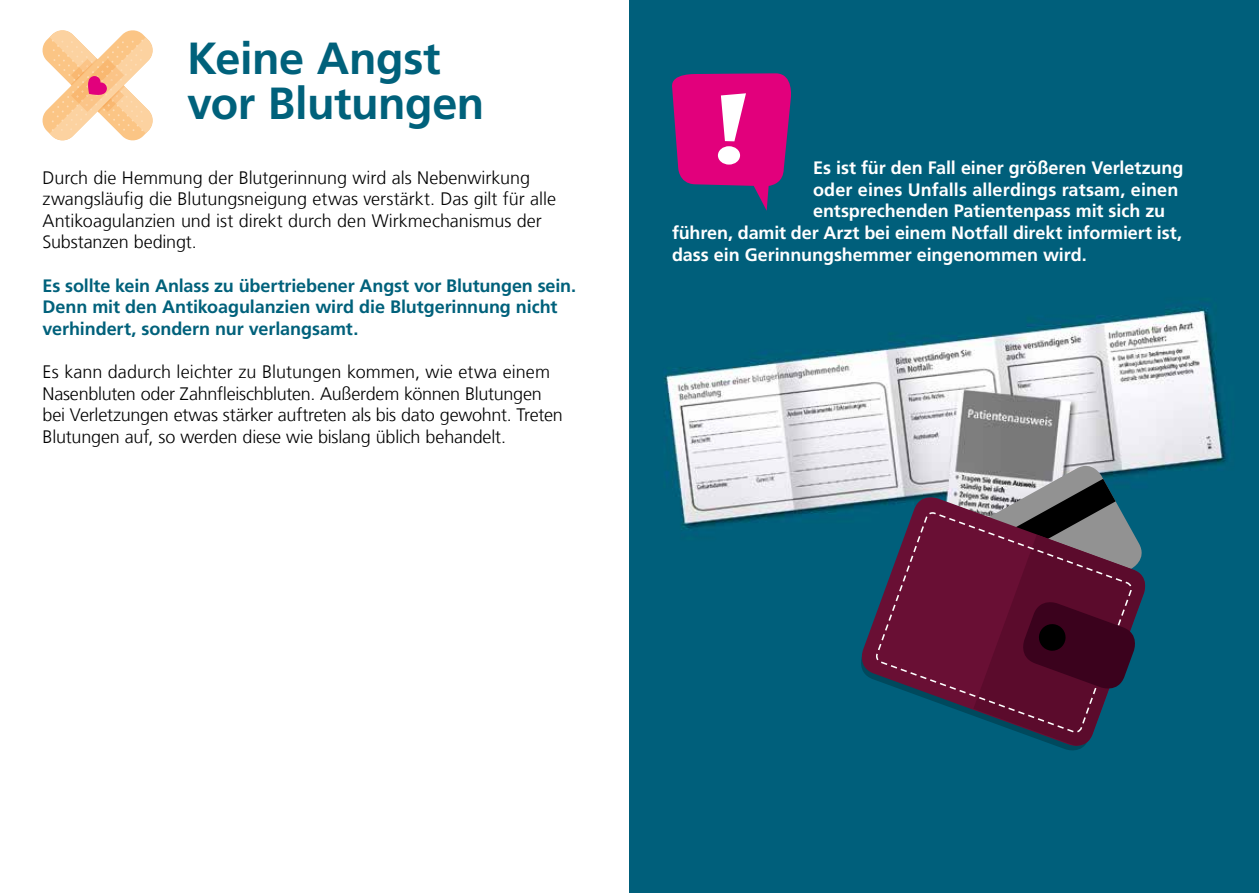
<style>
.page{position:relative;width:1259px;height:893px;background:#fff}
.page>*{position:absolute;margin:0;border:0;box-sizing:border-box;transform-origin:0 0}
.t1{font:700 45px/45px "Frutiger LT Com";letter-spacing:-.01em;color:#00617b}
.t2{font:300 18px/21.6px "Frutiger LT Com";letter-spacing:-.005em;color:#000}
.t3{font:700 18px "Frutiger LT Com";letter-spacing:-.005em;color:#fff}
.t4{font:700 18px/21.6px "Frutiger LT Com";letter-spacing:-.005em;color:#00617b}
</style>
<div class="page">
<svg style="left:43px;top:30px;width:110px;height:110px"></svg>
<img style="left:629px;top:0;width:630px;height:893px">
<svg style="left:861px;top:492px;width:284px;height:258px;background:#1a5a75"></svg>
<svg style="left:876px;top:512px;width:68px;height:220px;background:#482c4d"></svg>
<svg style="left:944px;top:466px;width:202px;height:281px;background:#54334c"></svg>
<svg style="left:670px;top:72px;width:124px;height:139px;background:#a62a84"></svg>
<h1 class="t1" style="left:187px;top:36px;width:299px">Keine Angst vor Blutungen</h1>
<p class="t2" style="left:43px;top:167px;width:515px">Durch die Hemmung der Blutgerinnung wird als Nebenwirkung zwangsläufig die Blutungsneigung etwas verstärkt. Das gilt für alle Antikoagulanzien und ist direkt durch den Wirkmechanismus der Substanzen bedingt.</p>
<p class="t4" style="left:43px;top:275px;width:535px">Es sollte kein Anlass zu übertriebener Angst vor Blutungen sein.<br>Denn mit den Antikoagulanzien wird die Blutgerinnung nicht verhindert, sondern nur verlangsamt.</p>
<p class="t2" style="left:43px;top:361px;width:522px">Es kann dadurch leichter zu Blutungen kommen, wie etwa einem Nasenbluten oder Zahnfleischbluten. Außerdem können Blutungen bei Verletzungen etwas stärker auftreten als bis dato gewohnt. Treten Blutungen auf, so werden diese wie bislang üblich behandelt.</p>
<p class="t3" style="left:813px;top:157px;width:372px">Es ist für den Fall einer größeren Verletzung</p>
<p class="t3" style="left:813px;top:179px;width:367px">oder eines Unfalls allerdings ratsam, einen</p>
<p class="t3" style="left:813px;top:201px;width:354px">entsprechenden Patientenpass mit sich zu</p>
<p class="t3" style="left:672px;top:222px;width:511px">führen, damit der Arzt bei einem Notfall direkt informiert ist,</p>
<p class="t3" style="left:672px;top:244px;width:416px">dass ein Gerinnungshemmer eingenommen wird.</p>
</div>
